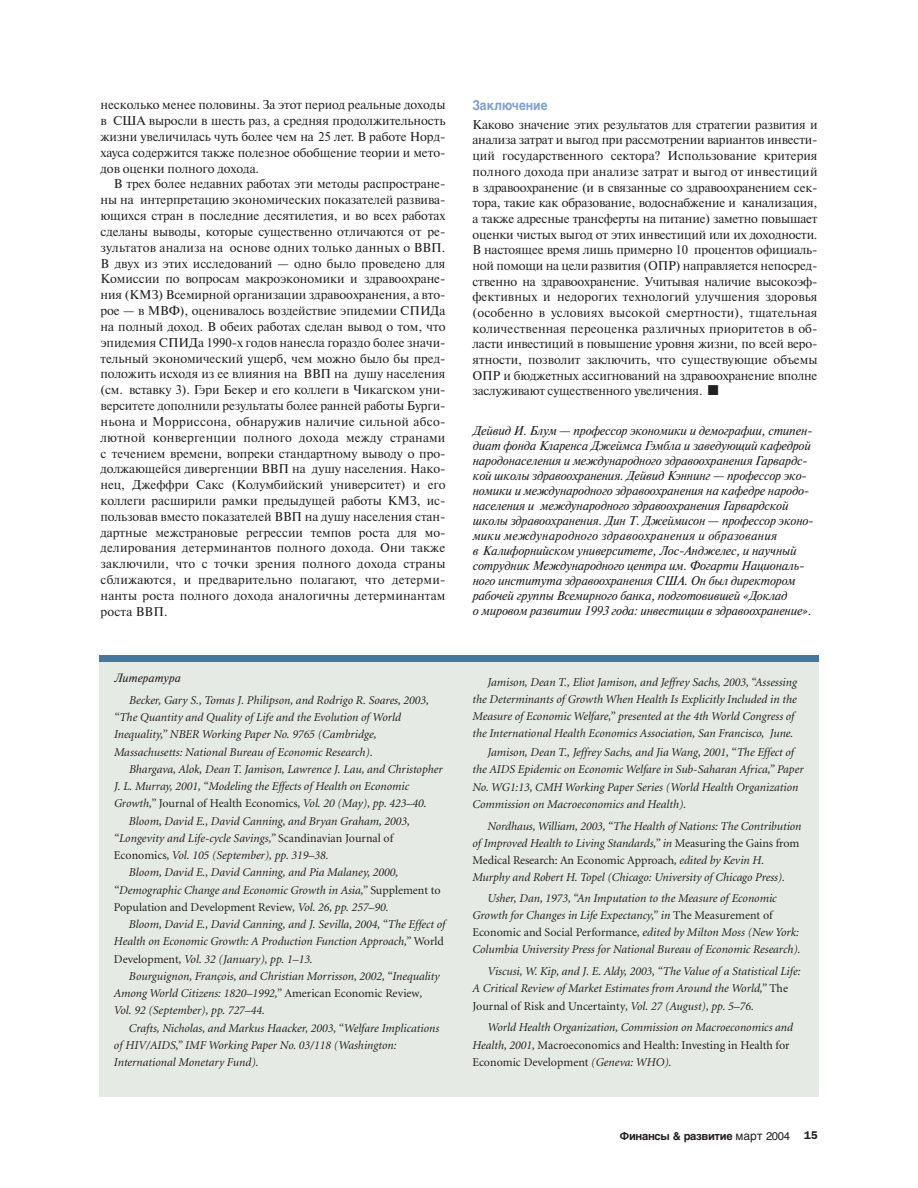
<style>
.page{position:relative;width:918px;height:1188px;background:#fff}
.page>*{position:absolute;margin:0;border:0;box-sizing:border-box;transform-origin:0 0}
.t1{font:700 13.5px "Helvetica Cyr";color:#7f9fd3;scale:.9 1}
.t2{font:12.75px/15.9px "Newton C";letter-spacing:-.005em;color:#231f20;text-align:justify}
.t3{font:italic 12.75px/15px "Newton C";letter-spacing:-.015em;color:#231f20}
.t4{font:italic 12px/17.2px "Minion";color:#231f20}
.t5{font:12px "Minion";color:#231f20}
.t6{font:italic 12px "Newton C";color:#231f20}
.t7{font:700 11.25px "Helvetica Cyr";letter-spacing:-.03em;color:#231f20}
.s1{font-style:normal}
.s2{font-style:italic}
.s3{font-family:"Helvetica Cyr Upright";font-weight:400;font-size:12px}
.s4{font-family:"Helvetica Cyr Upright";font-weight:400}
.s5{font-family:"Franklin Gothic";font-weight:600}
</style>
<div class="page">
<div style="left:99px;top:658px;width:720px;height:439px;background:#e6eae4"></div>
<div style="left:99px;top:656px;width:720px;height:6px;background:#48779a"></div>
<p class="t2" style="left:100px;top:98px;width:347px">несколько менее половины. За этот период реальные доходы в США выросли в шесть раз, а средняя продолжительность жизни увеличилась чуть более чем на 25 лет. В работе Норд&shy;хауса содержится также полезное обобщение теории и мето&shy;дов оценки полного дохода.</p>
<p class="t2" style="left:100px;top:178px;width:347px;text-indent:14px">В трех более недавних работах эти методы распростране&shy;ны на интерпретацию экономических показателей развива&shy;ющихся стран в последние десятилетия, и во всех работах сделаны выводы, которые существенно отличаются от ре&shy;зультатов анализа на основе одних только данных о ВВП.<br>В двух из этих исследований — одно было проведено для Комиссии по вопросам макроэкономики и здравоохране&shy;ния (КMЗ) Всемирной организации здравоохранения, а вто&shy;рое — в МВФ), оценивалось воздействие эпидемии СПИДа на полный доход. В обеих работах сделан вывод о том, что эпидемия СПИДа 1990-х годов нанесла гораздо более значи&shy;тельный экономический ущерб, чем можно было бы пред&shy;положить исходя из ее влияния на ВВП на душу населения (см. вставку 3). Гэри Бекер и его коллеги в Чикагском уни&shy;верситете дополнили результаты более ранней работы Бурги&shy;ньона и Морриссона, обнаружив наличие сильной абсо&shy;лютной конвергенции полного дохода между странами с течением времени, вопреки стандартному выводу о про&shy;должающейся дивергенции ВВП на душу населения. Нако&shy;нец, Джеффри Сакс (Колумбийский университет) и его коллеги расширили рамки предыдущей работы КМЗ, ис&shy;пользовав вместо показателей ВВП на душу населения стан&shy;дартные межстрановые регрессии темпов роста для мо&shy;делирования детерминантов полного дохода. Они также заключили, что с точки зрения полного дохода страны сближаются, и предварительно полагают, что детерми&shy;нанты роста полного дохода аналогичны детерминантам роста ВВП.</p>
<p class="t6" style="left:114px;top:673px;width:68px">Литература</p>
<p class="t4" style="left:114px;top:692px;width:317px;text-indent:15px">Becker, Gary S., Tomas J. Philipson, and Rodrigo R. Soares, 2003, “The Quantity and Quality of Life and the Evolution of World Inequality,” NBER Working Paper No. 9765 (Cambridge, Massachusetts: National Bureau of Economic Research).</p>
<p class="t4" style="left:129px;top:761px;width:315px">Bhargava, Alok, Dean T. Jamison, Lawrence J. Lau, and Christopher</p>
<p class="t4" style="left:114px;top:779px;width:297px">J. L. Murray, 2001, “Modeling the Effects of Health on Economic</p>
<p class="t4" style="left:114px;top:796px;width:314px">Growth,” <span class="s1">Journal of Health Economics</span>, Vol. 20 (May), pp. 423–40.</p>
<p class="t4" style="left:129px;top:813px;width:283px">Bloom, David E., David Canning, and Bryan Graham, 2003,</p>
<p class="t4" style="left:114px;top:830px;width:281px">“Longevity and Life-cycle Savings,” <span class="s1">Scandinavian Journal of</span></p>
<p class="t4" style="left:114px;top:848px;width:216px"><span class="s1">Economics</span>, Vol. 105 (September), pp. 319–38.</p>
<p class="t4" style="left:129px;top:865px;width:271px">Bloom, David E., David Canning, and Pia Malaney, 2000,</p>
<p class="t4" style="left:114px;top:882px;width:328px">“Demographic Change and Economic Growth in Asia,” <span class="s1">Supplement to</span></p>
<p class="t5" style="left:114px;top:902px;width:276px">Population and Development Review<span class="s2">, Vol. 26, pp. 257–90.</span></p>
<p class="t4" style="left:129px;top:917px;width:318px">Bloom, David E., David Canning, and J. Sevilla, 2004, “The Effect of</p>
<p class="t4" style="left:114px;top:934px;width:331px">Health on Economic Growth: A Production Function Approach,” <span class="s1">World</span></p>
<p class="t4" style="left:114px;top:951px;width:200px"><span class="s1">Development</span>, Vol. 32 (January), pp. 1–13.</p>
<p class="t4" style="left:129px;top:968px;width:312px">Bourguignon, François, and Christian Morrisson, 2002, “Inequality</p>
<p class="t4" style="left:114px;top:986px;width:310px">Among World Citizens: 1820–1992,” <span class="s1">American Economic Review</span>,</p>
<p class="t4" style="left:114px;top:1003px;width:153px">Vol. 92 (September), pp. 727–44.</p>
<p class="t4" style="left:129px;top:1020px;width:312px">Crafts, Nicholas, and Markus Haacker, 2003, “Welfare Implications</p>
<p class="t4" style="left:114px;top:1037px;width:284px">of HIV/AIDS,” IMF Working Paper No. 03/118 (Washington:</p>
<p class="t4" style="left:114px;top:1055px;width:146px">International Monetary Fund).</p>
<p class="t1" style="left:472px;top:101px;width:85px">Заключение</p>
<p class="t2" style="left:472px;top:118px;width:347px">Каково значение этих результатов для стратегии развития и анализа затрат и выгод при рассмотрении вариантов инвести&shy;ций государственного сектора? Использование критерия полного дохода при анализе затрат и выгод от инвестиций в здравоохранение (и в связанные со здравоохранением сек&shy;тора, такие как образование, водоснабжение и канализация, а также адресные трансферты на питание) заметно повышает оценки чистых выгод от этих инвестиций или их доходности.<br>В настоящее время лишь примерно 10 процентов официаль&shy;ной помощи на цели развития (OПР) направляется непосред&shy;ственно на здравоохранение. Учитывая наличие высокоэф&shy;фективных и недорогих технологий улучшения здоровья (особенно в условиях высокой смертности), тщательная количественная переоценка различных приоритетов в об&shy;ласти инвестиций в повышение уровня жизни, по всей веро&shy;ятности, позволит заключить, что существующие объемы ОПР и бюджетных ассигнований на здравоохранение вполне заслуживают существенного увеличения. ■</p>
<p class="t3" style="left:472px;top:424px;width:342px">Дейвид И. Блум — профессор экономики и демографии, стипен&shy;диат фонда Кларенса Джеймса Гэмбла и заведующий кафедрой народонаселения и международного здравоохранения Гарвардс&shy;кой школы здравоохранения. Дейвид Кэннинг — профессор эко&shy;номики и международного здравоохранения на кафедре народо&shy;населения и международного здравоохранения Гарвардской школы здравоохранения. Дин Т. Джеймисон — профессор эконо&shy;мики международного здравоохранения и образования<br>в Калифорнийском университете, Лос-Анджелес, и научный сотрудник Международного центра им. Фогарти Националь&shy;ного института здравоохранения США. Он был директором рабочей группы Всемирного банка, подготовившей «Доклад<br>о мировом развитии 1993 года: инвестиции в здравоохранение».</p>
<p class="t4" style="left:472px;top:674px;width:326px;text-indent:15px">Jamison, Dean T., Eliot Jamison, and Jeffrey Sachs, 2003, “Assessing the Determinants of Growth When Health Is Explicitly Included in the Measure of Economic Welfare,” presented at the 4th World Congress of the International Health Economics Association, San Francisco, June.</p>
<p class="t4" style="left:472px;top:745px;width:333px;text-indent:15px">Jamison, Dean T., Jeffrey Sachs, and Jia Wang, 2001, “The Effect of the AIDS Epidemic on Economic Welfare in Sub-Saharan Africa,” Paper No. WG1:13, CMH Working Paper Series (World Health Organization Commission on Macroeconomics and Health).</p>
<p class="t4" style="left:472px;top:818px;width:331px;text-indent:15px">Nordhaus, William, 2003, “The Health of Nations: The Contribution of Improved Health to Living Standards,” in <span class="s1">Measuring the Gains from Medical Research: An Economic Approach</span>, edited by Kevin H.<br>Murphy and Robert H. Topel (Chicago: University of Chicago Press).</p>
<p class="t4" style="left:472px;top:890px;width:330px;text-indent:15px">Usher, Dan, 1973, “An Imputation to the Measure of Economic Growth for Changes in Life Expectancy,” in <span class="s1">The Measurement of Economic and Social Performance</span>, edited by Milton Moss (New York:<br>Columbia University Press for National Bureau of Economic Research).</p>
<p class="t4" style="left:472px;top:964px;width:330px;text-indent:15px">Viscusi, W. Kip, and J. E. Aldy, 2003, “The Value of a Statistical Life:<br>A Critical Review of Market Estimates from Around the World,” <span class="s1">The<br>Journal of Risk and Uncertainty</span>, Vol. 27 (August), pp. 5–76.</p>
<p class="t4" style="left:472px;top:1020px;width:322px;text-indent:15px">World Health Organization, Commission on Macroeconomics and<br>Health, 2001, <span class="s1">Macroeconomics and Health: Investing in Health for<br>Economic Development</span> (Geneva: WHO).</p>
<p class="t7" style="left:620px;top:1132px;width:199px">Финансы &amp; развитие <span class="s3">март</span> <span class="s4">2004</span> <span class="s5">15</span></p>
</div>
